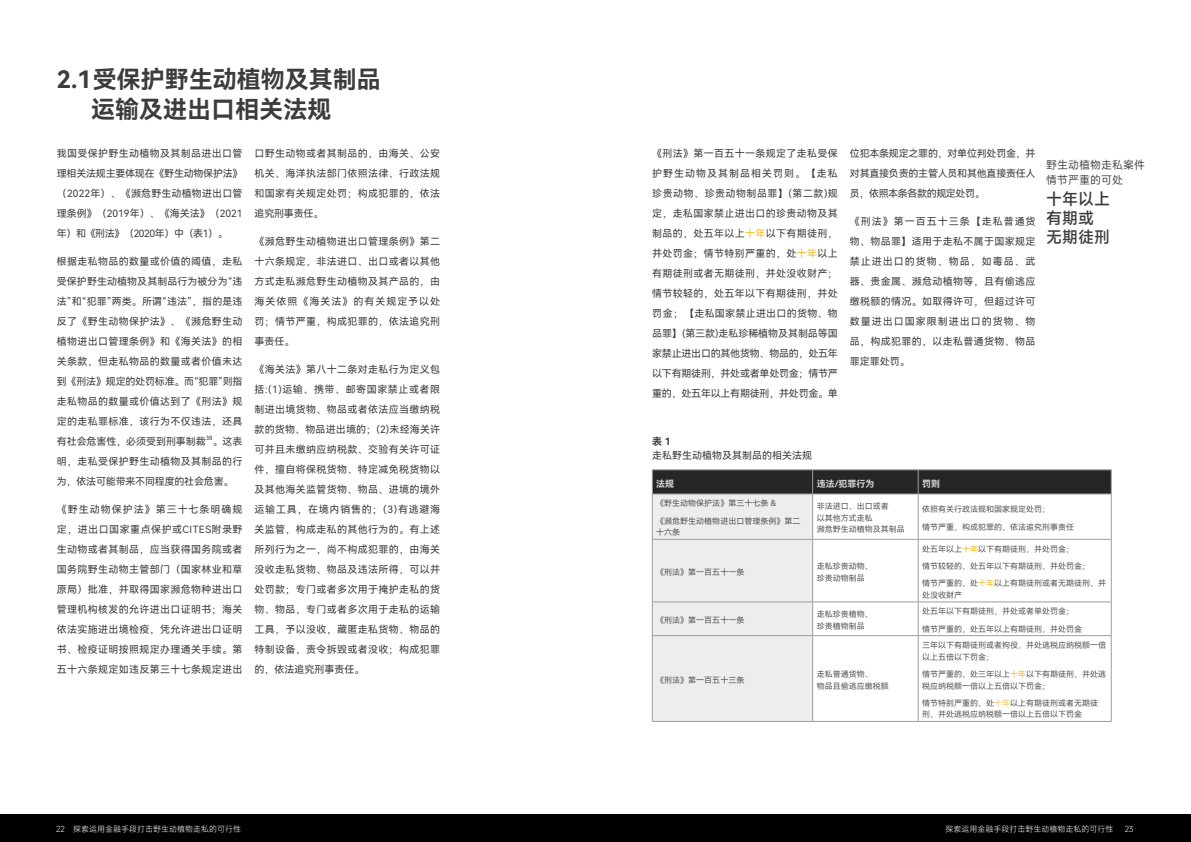
<style>
.page{position:relative;width:1191px;height:842px;background:#fff}
.page>*{position:absolute;margin:0;border:0;box-sizing:border-box;transform-origin:0 0}
.t1{font:24px/30px "Harmony OS Sans SC Bold";color:#3c3c3b}
.t2{font:500 16px/19px "Mi Sans";color:#3c3c3b}
.t3{font:11px/15px "Mi Sans";color:#3c3c3b}
.t4{font:10px/20px "Harmony OS Sans SC";letter-spacing:.035em;color:#3c3c3b;text-align:justify}
.t5{font:10px "Harmony OS Sans SC";color:#3c3c3b}
.t6{font:10px "Harmony OS Sans SC Bold";color:#3c3c3b}
.t7{font:9px "Harmony OS Sans SC Bold";color:#dadada}
.t8{font:8px/11.6px "Harmony OS Sans SC";color:#575756}
.t9{font:300 8px "Mi Sans";color:#fff}
.t10{font:5.8px "Harmony OS Sans SC";color:#3c3c3b}
.s1{color:#f4b72b}
.s2{color:#f7c55f}
</style>
<div class="page">
<div style="left:0;top:814px;width:1191px;height:28px;background:#000"></div>
<svg style="left:652px;top:470px;width:460px;height:251px"></svg>
<hr style="left:652px;top:494px;width:160px;height:1px;background:#9d9d9c">
<hr style="left:652px;top:494px;width:1px;height:45px;background:#9d9d9c">
<hr style="left:812px;top:494px;width:106px;height:1px;background:#9d9d9c">
<hr style="left:812px;top:494px;width:1px;height:45px;background:#9d9d9c">
<hr style="left:918px;top:494px;width:193px;height:1px;background:#9d9d9c">
<hr style="left:918px;top:494px;width:1px;height:45px;background:#9d9d9c">
<hr style="left:1111px;top:494px;width:1px;height:45px;background:#9d9d9c">
<hr style="left:652px;top:539px;width:160px;height:1px;background:#9d9d9c">
<hr style="left:652px;top:540px;width:1px;height:62px;background:#9d9d9c">
<hr style="left:812px;top:539px;width:106px;height:1px;background:#9d9d9c">
<hr style="left:812px;top:540px;width:1px;height:62px;background:#9d9d9c">
<hr style="left:918px;top:539px;width:193px;height:1px;background:#9d9d9c">
<hr style="left:918px;top:540px;width:1px;height:62px;background:#9d9d9c">
<hr style="left:1111px;top:540px;width:1px;height:62px;background:#9d9d9c">
<hr style="left:652px;top:602px;width:160px;height:1px;background:#9d9d9c">
<hr style="left:652px;top:602px;width:1px;height:33px;background:#9d9d9c">
<hr style="left:812px;top:602px;width:106px;height:1px;background:#9d9d9c">
<hr style="left:812px;top:602px;width:1px;height:33px;background:#9d9d9c">
<hr style="left:918px;top:602px;width:193px;height:1px;background:#9d9d9c">
<hr style="left:918px;top:602px;width:1px;height:33px;background:#9d9d9c">
<hr style="left:1111px;top:602px;width:1px;height:33px;background:#9d9d9c">
<hr style="left:652px;top:635px;width:160px;height:1px;background:#9d9d9c">
<hr style="left:652px;top:636px;width:1px;height:85px;background:#9d9d9c">
<hr style="left:812px;top:635px;width:106px;height:1px;background:#9d9d9c">
<hr style="left:812px;top:636px;width:1px;height:85px;background:#9d9d9c">
<hr style="left:918px;top:635px;width:193px;height:1px;background:#9d9d9c">
<hr style="left:918px;top:636px;width:1px;height:85px;background:#9d9d9c">
<hr style="left:1111px;top:636px;width:1px;height:85px;background:#9d9d9c">
<hr style="left:652px;top:721px;width:160px;height:1px;background:#9d9d9c">
<hr style="left:812px;top:721px;width:106px;height:1px;background:#9d9d9c">
<hr style="left:918px;top:721px;width:193px;height:1px;background:#9d9d9c">
<h1 class="t1" style="left:91px;top:64px;width:291px;text-indent:-35px">2.1受保护野生动植物及其制品运输及进出口相关法规</h1>
<p class="t4" style="left:57px;top:143px;width:187px">我国受保护野生动植物及其制品进出口管理相关法规主要体现在《野生动物保护法》（2022年）、《濒危野生动植物进出口管理条例》（2019年）、《海关法》（2021年）和《刑法》（2020年）中（表1）。</p>
<p class="t4" style="left:57px;top:251px;width:187px">根据走私物品的数量或价值的阈值，走私受保护野生动植物及其制品行为被分为“违法”和“犯罪”两类。所谓“违法”，指的是违反了《野生动物保护法》、《濒危野生动植物进出口管理条例》和《海关法》的相关条款，但走私物品的数量或者价值未达到《刑法》规定的处罚标准。而“犯罪”则指走私物品的数量或价值达到了《刑法》规定的走私罪标准，该行为不仅违法，还具有社会危害性，必须受到刑事制裁</p>
<p class="t10" style="left:206px;top:434px;width:8px">38</p>
<p class="t4" style="left:57px;top:431px;width:187px;text-indent:156px">。这表明，走私受保护野生动植物及其制品的行为，依法可能带来不同程度的社会危害。</p>
<p class="t4" style="left:57px;top:499px;width:187px">《野生动物保护法》第三十七条明确规定，进出口国家重点保护或CITES附录野生动物或者其制品，应当获得国务院或者国务院野生动物主管部门（国家林业和草原局）批准，并取得国家濒危物种进出口管理机构核发的允许进出口证明书；海关依法实施进出境检疫，凭允许进出口证明书、检疫证明按照规定办理通关手续。第五十六条规定如违反第三十七条规定进出</p>
<p class="t4" style="left:254px;top:143px;width:187px">口野生动物或者其制品的，由海关、公安机关、海洋执法部门依照法律、行政法规和国家有关规定处罚；构成犯罪的，依法追究刑事责任。</p>
<p class="t4" style="left:254px;top:231px;width:187px">《濒危野生动植物进出口管理条例》第二十六条规定，非法进口、出口或者以其他方式走私濒危野生动植物及其产品的，由海关依照《海关法》的有关规定予以处罚；情节严重，构成犯罪的，依法追究刑事责任。</p>
<p class="t4" style="left:254px;top:359px;width:187px">《海关法》第八十二条对走私行为定义包括:(1)运输、携带、邮寄国家禁止或者限制进出境货物、物品或者依法应当缴纳税款的货物、物品进出境的；(2)未经海关许可并且未缴纳应纳税款、交验有关许可证件，擅自将保税货物、特定减免税货物以及其他海关监管货物、物品、进境的境外运输工具，在境内销售的；(3)有逃避海关监管，构成走私的其他行为的。有上述所列行为之一，尚不构成犯罪的，由海关没收走私货物、物品及违法所得，可以并处罚款；专门或者多次用于掩护走私的货物、物品，专门或者多次用于走私的运输工具，予以没收，藏匿走私货物、物品的特制设备，责令拆毁或者没收；构成犯罪的，依法追究刑事责任。</p>
<p class="t4" style="left:652px;top:143px;width:187px">《刑法》第一百五十一条规定了走私受保护野生动物及其制品相关罚则。【走私珍贵动物、珍贵动物制品罪】(第二款)规定，走私国家禁止进出口的珍贵动物及其制品的，处五年以上<span class="s1">十年</span>以下有期徒刑，并处罚金；情节特别严重的，处<span class="s1">十年</span>以上有期徒刑或者无期徒刑，并处没收财产；情节较轻的，处五年以下有期徒刑，并处罚金；【走私国家禁止进出口的货物、物品罪】(第三款)走私珍稀植物及其制品等国家禁止进出口的其他货物、物品的，处五年以下有期徒刑，并处或者单处罚金；情节严重的，处五年以上有期徒刑，并处罚金。单</p>
<p class="t4" style="left:850px;top:143px;width:187px">位犯本条规定之罪的，对单位判处罚金，并对其直接负责的主管人员和其他直接责任人员，依照本条各款的规定处罚。</p>
<p class="t4" style="left:850px;top:211px;width:187px">《刑法》第一百五十三条【走私普通货物、物品罪】适用于走私不属于国家规定禁止进出口的货物、物品，如毒品、武器、贵金属、濒危动植物等，且有偷逃应缴税额的情况。如取得许可，但超过许可数量进出口国家限制进出口的货物、物品，构成犯罪的，以走私普通货物、物品罪定罪处罚。</p>
<p class="t3" style="left:1046px;top:158px;width:100px">野生动植物走私案件情节严重的可处</p>
<h2 class="t2" style="left:1046px;top:190px;width:65px">十年以上有期或无期徒刑</h2>
<p class="t6" style="left:652px;top:435px;width:20px">表 1</p>
<p class="t5" style="left:652px;top:449px;width:161px">走私野生动植物及其制品的相关法规</p>
<p class="t7" style="left:656px;top:477px;width:19px">法规</p>
<p class="t7" style="left:816px;top:477px;width:59px">违法/犯罪行为</p>
<p class="t7" style="left:922px;top:477px;width:19px">罚则</p>
<p class="t8" style="left:656px;top:495px;width:145px;line-height:17.3px">《野生动物保护法》第三十七条 &amp;<br>《濒危野生动植物进出口管理条例》第二</p>
<p class="t8" style="left:656px;top:526px;width:25px">十六条</p>
<p class="t8" style="left:816px;top:500px;width:89px">非法进口、出口或者<br>以其他方式走私<br>濒危野生动植物及其制品</p>
<p class="t8" style="left:922px;top:500px;width:153px;line-height:17.3px">依照有关行政法规和国家规定处罚；<br>情节严重，构成犯罪的，依法追究刑事责任</p>
<p class="t8" style="left:656px;top:566px;width:89px">《刑法》第一百五十一条</p>
<p class="t8" style="left:816px;top:560px;width:57px">走私珍贵动物、珍贵动物制品</p>
<p class="t8" style="left:922px;top:540px;width:185px;line-height:17.3px">处五年以上<span class="s1">十年</span>以下有期徒刑，并处罚金；<br>情节较轻的，处五年以下有期徒刑，并处罚金；<br>情节严重的，处<span class="s1">十年</span>以上有期徒刑或者无期徒刑，并</p>
<p class="t8" style="left:922px;top:589px;width:41px">处没收财产</p>
<p class="t8" style="left:656px;top:614px;width:89px">《刑法》第一百五十一条</p>
<p class="t8" style="left:816px;top:608px;width:57px">走私珍贵植物、珍贵植物制品</p>
<p class="t8" style="left:922px;top:603px;width:161px;line-height:17.3px">处五年以下有期徒刑，并处或者单处罚金；情节严重的，处五年以上有期徒刑，并处罚金</p>
<p class="t8" style="left:656px;top:674px;width:89px">《刑法》第一百五十三条</p>
<p class="t8" style="left:816px;top:668px;width:73px">走私普通货物、<br>物品且偷逃应缴税额</p>
<p class="t8" style="left:922px;top:639px;width:185px">三年以下有期徒刑或者拘役，并处逃税应纳税额一倍以上五倍以下罚金；</p>
<p class="t8" style="left:922px;top:668px;width:185px">情节严重的，处三年以上<span class="s1">十年</span>以下有期徒刑，并处逃税应纳税额一倍以上五倍以下罚金；</p>
<p class="t8" style="left:922px;top:697px;width:177px">情节特别严重的，处<span class="s2">十年</span>以上有期徒刑或者无期徒刑，并处逃税应纳税额一倍以上五倍以下罚金</p>
<p class="t9" style="left:56px;top:824px;width:187px">22 探索运用金融手段打击野生动植物走私的可行性</p>
<p class="t9" style="left:945px;top:823px;width:169px">探索运用金融手段打击野生动植物走私的可行性</p>
<p class="t9" style="left:1124px;top:823px;width:10px">23</p>
</div>
